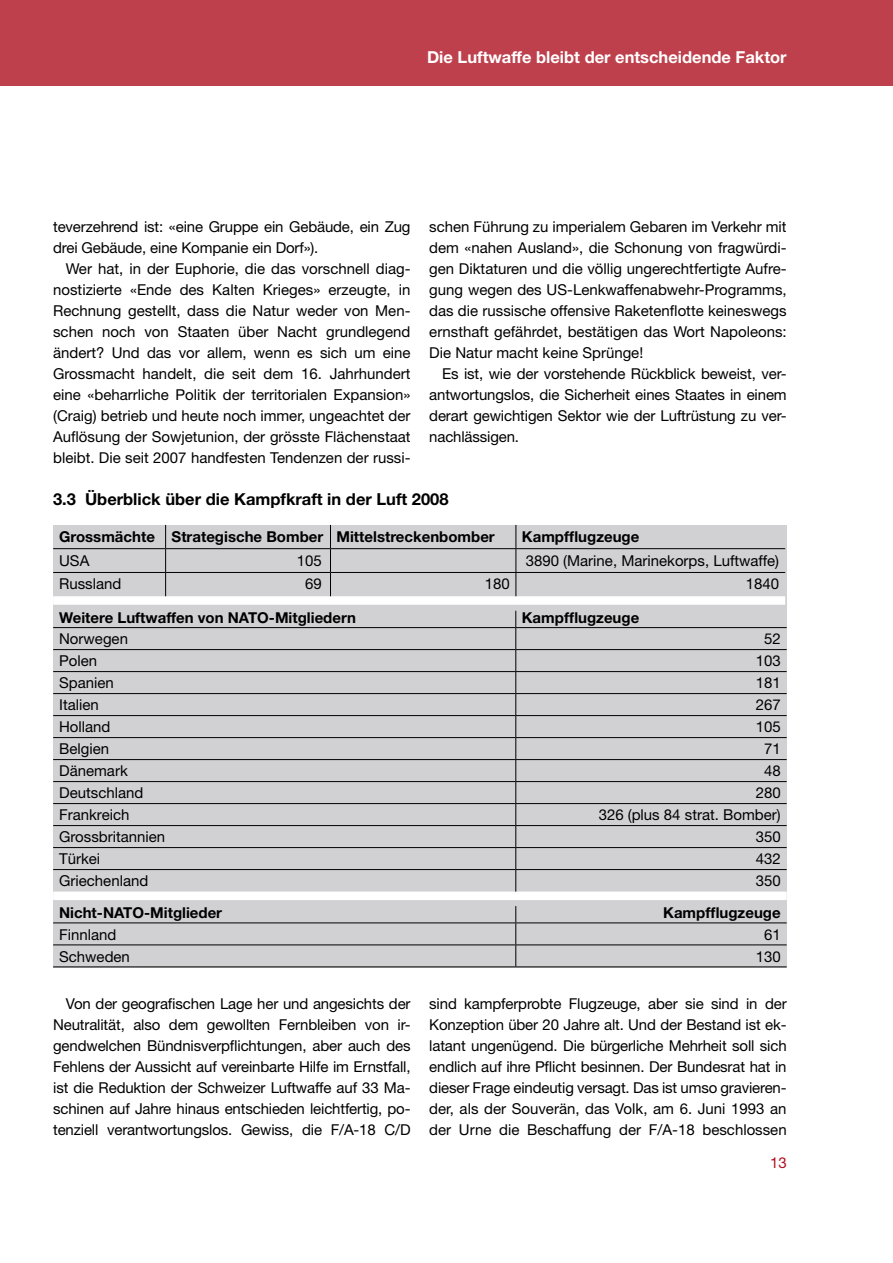
<style>
.page{position:relative;width:893px;height:1263px;background:#fff}
.page>*{position:absolute;margin:0;border:0;box-sizing:border-box;transform-origin:0 0}
.t1{font:700 16.5px "Helvetica Neue LT";color:#000}
.t2{font:700 16.5px "Helvetica Neue LT";color:#fff}
.t3{font:15px/21px "Helvetica Neue LT";color:#000;text-align:justify}
.t4{font:700 15px "Helvetica Neue LT";color:#000}
.t5{font:15px "Helvetica Neue LT";color:#ae111f}
</style>
<div class="page">
<div style="left:0;top:0;width:893px;height:85px;background:#be404c"></div>
<div style="left:53px;top:525px;width:734px;height:442px;background:#d1d1d3"></div>
<svg style="left:53px;top:525px;width:732px;height:80px"></svg>
<svg style="left:53px;top:611px;width:734px;height:289px"></svg>
<hr style="left:53px;top:922px;width:463px;height:1px;background:#000">
<hr style="left:516px;top:922px;width:271px;height:1px;background:#000">
<hr style="left:53px;top:944px;width:463px;height:1px;background:#000">
<hr style="left:516px;top:944px;width:271px;height:1px;background:#000">
<svg style="left:515px;top:906px;width:1px;height:60px"></svg>
<hr style="left:53px;top:966px;width:463px;height:1px;background:#000">
<hr style="left:516px;top:966px;width:271px;height:1px;background:#000">
<p class="t2" style="left:427px;top:47px;width:361px">Die Luftwaffe bleibt der entscheidende Faktor</p>
<p class="t3" style="left:53px;top:216px;width:359px">teverzehrend ist: «eine Gruppe ein Gebäude, ein Zug drei Gebäude, eine Kompanie ein Dorf»).</p>
<p class="t3" style="left:53px;top:258px;width:359px;text-indent:13px">Wer hat, in der Euphorie, die das vorschnell diag&shy;nostizierte «Ende des Kalten Krieges» erzeugte, in Rechnung gestellt, dass die Natur weder von Men&shy;schen noch von Staaten über Nacht grundlegend ändert? Und das vor allem, wenn es sich um eine Grossmacht handelt, die seit dem 16. Jahrhundert eine «beharrliche Politik der territorialen Expansion» (Craig) betrieb und heute noch immer, ungeachtet der Auflösung der Sowjetunion, der grösste Flächenstaat bleibt. Die seit 2007 handfesten Tendenzen der russi-</p>
<p class="t3" style="left:429px;top:216px;width:359px">schen Führung zu imperialem Gebaren im Verkehr mit dem «nahen Ausland», die Schonung von fragwürdi&shy;gen Diktaturen und die völlig ungerechtfertigte Aufre&shy;gung wegen des US-Lenkwaffenabwehr-Programms, das die russische offensive Raketenflotte keineswegs ernsthaft gefährdet, bestätigen das Wort Napoleons:<br>Die Natur macht keine Sprünge!</p>
<p class="t3" style="left:429px;top:363px;width:359px;text-indent:13px">Es ist, wie der vorstehende Rückblick beweist, ver&shy;antwortungslos, die Sicherheit eines Staates in einem derart gewichtigen Sektor wie der Luftrüstung zu ver&shy;nachlässigen.</p>
<p class="t1" style="left:53px;top:489px;width:397px">3.3 Überblick über die Kampfkraft in der Luft 2008</p>
<p class="t4" style="left:59px;top:527px;width:437px">Grossmächte Strategische Bomber Mittelstreckenbomber</p>
<p class="t4" style="left:522px;top:527px;width:119px">Kampfflugzeuge</p>
<p class="t3" style="left:59px;top:549px;width:32px">USA</p>
<p class="t3" style="left:297px;top:549px;width:27px">105</p>
<p class="t3" style="left:526px;top:549px;width:255px">3890 (Marine, Marinekorps, Luftwaffe)</p>
<p class="t3" style="left:59px;top:573px;width:64px">Russland</p>
<p class="t3" style="left:305px;top:573px;width:18px">69</p>
<p class="t3" style="left:485px;top:573px;width:27px">180</p>
<p class="t3" style="left:746px;top:573px;width:35px">1840</p>
<p class="t4" style="left:59px;top:608px;width:298px">Weitere Luftwaffen von NATO-Mitgliedern</p>
<p class="t4" style="left:522px;top:608px;width:119px">Kampfflugzeuge</p>
<p class="t3" style="left:59px;top:628px;width:70px">Norwegen</p>
<p class="t3" style="left:764px;top:628px;width:18px">52</p>
<p class="t3" style="left:59px;top:650px;width:40px">Polen</p>
<p class="t3" style="left:756px;top:650px;width:27px">103</p>
<p class="t3" style="left:59px;top:672px;width:56px">Spanien</p>
<p class="t3" style="left:756px;top:672px;width:27px">181</p>
<p class="t3" style="left:59px;top:694px;width:41px">Italien</p>
<p class="t3" style="left:756px;top:694px;width:27px">267</p>
<p class="t3" style="left:59px;top:716px;width:53px">Holland</p>
<p class="t3" style="left:756px;top:716px;width:27px">105</p>
<p class="t3" style="left:59px;top:738px;width:51px">Belgien</p>
<p class="t3" style="left:764px;top:738px;width:18px">71</p>
<p class="t3" style="left:59px;top:760px;width:70px">Dänemark</p>
<p class="t3" style="left:764px;top:760px;width:18px">48</p>
<p class="t3" style="left:59px;top:782px;width:86px">Deutschland</p>
<p class="t3" style="left:756px;top:782px;width:27px">280</p>
<p class="t3" style="left:59px;top:804px;width:72px">Frankreich</p>
<p class="t3" style="left:599px;top:804px;width:184px">326 (plus 84 strat. Bomber)</p>
<p class="t3" style="left:59px;top:826px;width:108px">Grossbritannien</p>
<p class="t3" style="left:756px;top:826px;width:27px">350</p>
<p class="t3" style="left:59px;top:848px;width:43px">Türkei</p>
<p class="t3" style="left:756px;top:848px;width:27px">432</p>
<p class="t3" style="left:59px;top:870px;width:91px">Griechenland</p>
<p class="t3" style="left:756px;top:870px;width:27px">350</p>
<p class="t4" style="left:59px;top:903px;width:164px">Nicht-NATO-Mitglieder</p>
<p class="t4" style="left:663px;top:903px;width:119px">Kampfflugzeuge</p>
<p class="t3" style="left:59px;top:924px;width:59px">Finnland</p>
<p class="t3" style="left:764px;top:924px;width:18px">61</p>
<p class="t3" style="left:59px;top:946px;width:72px">Schweden</p>
<p class="t3" style="left:756px;top:946px;width:27px">130</p>
<p class="t3" style="left:53px;top:993px;width:359px;text-indent:13px">Von der geografischen Lage her und angesichts der Neutralität, also dem gewollten Fernbleiben von ir&shy;gendwelchen Bündnisverpflichtungen, aber auch des Fehlens der Aussicht auf vereinbarte Hilfe im Ernstfall, ist die Reduktion der Schweizer Luftwaffe auf 33 Ma&shy;schinen auf Jahre hinaus entschieden leichtfertig, po&shy;tenziell verantwortungslos. Gewiss, die F/A-18 C/D</p>
<p class="t3" style="left:429px;top:993px;width:359px">sind kampferprobte Flugzeuge, aber sie sind in der Konzeption über 20 Jahre alt. Und der Bestand ist ek&shy;latant ungenügend. Die bürgerliche Mehrheit soll sich endlich auf ihre Pflicht besinnen. Der Bundesrat hat in dieser Frage eindeutig versagt. Das ist umso gravieren&shy;der, als der Souverän, das Volk, am 6. Juni 1993 an der Urne die Beschaffung der F/A-18 beschlossen</p>
<p class="t5" style="left:770px;top:1154px;width:18px">13</p>
</div>
